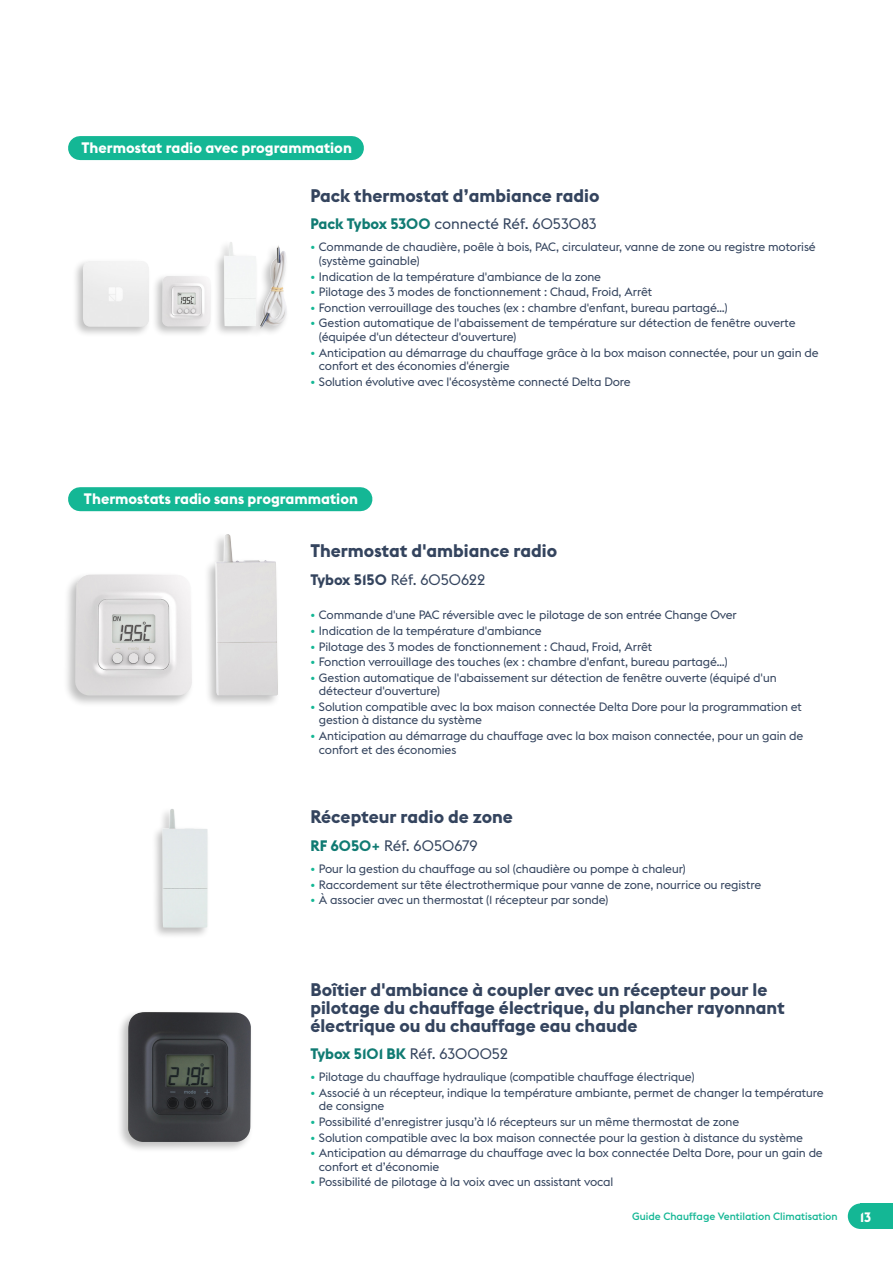
<style>
.page{position:relative;width:893px;height:1263px;background:#fff}
.page>*{position:absolute;margin:0;border:0;box-sizing:border-box;transform-origin:0 0}
.t1{font:700 18px/18px "Euclid Flex";color:#34445e}
.t2{font:15px "Euclid Flex";color:#34445e}
.t3{font:700 15px "Euclid Flex";color:#fff}
.t4{font:700 15px "Euclid Flex";color:#107b73}
.t5{font:700 13.5px "Euclid Flex";color:#fff}
.t6{font:12px/13.5px "Euclid Flex";letter-spacing:-.01em;color:#34445e}
.t7{font:500 10.5px "Euclid Flex";color:#14b795}
.s1{font-weight:700;color:#107b73}
.s2{font-weight:700;color:#14b795}
.s3{font-weight:700}
.s4{font-weight:400;color:#34445e}
</style>
<div class="page">
<div style="left:80px;top:136px;width:272px;height:24px;background:#14b795"></div>
<div style="left:71px;top:239px;width:219px;height:100px;background:#000;opacity:.25"></div>
<img style="left:224px;top:242px;width:63px;height:87px">
<div style="left:80px;top:487px;width:280px;height:24px;background:#14b795"></div>
<div style="left:63px;top:532px;width:218px;height:176px;background:#000;opacity:.25"></div>
<img style="left:75px;top:534px;width:203px;height:161px">
<div style="left:151px;top:806px;width:60px;height:133px;background:#000;opacity:.25"></div>
<img style="left:162px;top:809px;width:46px;height:119px">
<div style="left:116px;top:1009px;width:138px;height:144px;background:#000;opacity:.25"></div>
<img style="left:128px;top:1012px;width:123px;height:130px">
<div style="left:860px;top:1203px;width:33px;height:26px;background:#14b795"></div>
<div style="left:848px;top:1203px;width:25px;height:26px;background:#14b795;border-radius:50%"></div>
<p class="t3" style="left:82px;top:139px;width:272px">Thermostat radio avec programmation</p>
<h1 class="t1" style="left:310px;top:186px;width:291px">Pack thermostat d’ambiance radio</h1>
<p class="t2" style="left:310px;top:215px;width:288px"><span class="s1">Pack Tybox 5300</span> connecté Réf. 6053083</p>
<p class="t6" style="left:319px;top:240px;width:498px;text-indent:-9px"><span class="s2">•</span> Commande de chaudière, poêle à bois, PAC, circulateur, vanne de zone ou registre motorisé (système gainable)</p>
<p class="t6" style="left:310px;top:270px;width:292px"><span class="s2">•</span> Indication de la température d'ambiance de la zone</p>
<p class="t6" style="left:310px;top:285px;width:343px"><span class="s2">•</span> Pilotage des 3 modes de fonctionnement : Chaud, Froid, Arrêt</p>
<p class="t6" style="left:310px;top:301px;width:419px"><span class="s2">•</span> Fonction verrouillage des touches (ex : chambre d'enfant, bureau partagé…)</p>
<p class="t6" style="left:319px;top:316px;width:478px;text-indent:-9px"><span class="s2">•</span> Gestion automatique de l'abaissement de température sur détection de fenêtre ouverte (équipée d'un détecteur d'ouverture)</p>
<p class="t6" style="left:319px;top:346px;width:501px;text-indent:-9px"><span class="s2">•</span> Anticipation au démarrage du chauffage grâce à la box maison connectée, pour un gain de confort et des économies d'énergie</p>
<p class="t6" style="left:310px;top:375px;width:322px"><span class="s2">•</span> Solution évolutive avec l'écosystème connecté Delta Dore</p>
<p class="t3" style="left:84px;top:490px;width:276px">Thermostats radio sans programmation</p>
<h1 class="t1" style="left:310px;top:542px;width:248px">Thermostat d'ambiance radio</h1>
<p class="t2" style="left:310px;top:571px;width:176px"><span class="s3">Tybox 5150</span> Réf. 6050622</p>
<p class="t6" style="left:310px;top:608px;width:428px"><span class="s2">•</span> Commande d'une PAC réversible avec le pilotage de son entrée Change Over</p>
<p class="t6" style="left:310px;top:624px;width:233px"><span class="s2">•</span> Indication de la température d'ambiance</p>
<p class="t6" style="left:310px;top:640px;width:343px"><span class="s2">•</span> Pilotage des 3 modes de fonctionnement : Chaud, Froid, Arrêt</p>
<p class="t6" style="left:310px;top:655px;width:419px"><span class="s2">•</span> Fonction verrouillage des touches (ex : chambre d'enfant, bureau partagé…)</p>
<p class="t6" style="left:319px;top:671px;width:459px;text-indent:-9px"><span class="s2">•</span> Gestion automatique de l'abaissement sur détection de fenêtre ouverte (équipé d'un détecteur d'ouverture)</p>
<p class="t6" style="left:319px;top:700px;width:485px;text-indent:-9px"><span class="s2">•</span> Solution compatible avec la box maison connectée Delta Dore pour la programmation et gestion à distance du système</p>
<p class="t6" style="left:319px;top:729px;width:486px;text-indent:-9px"><span class="s2">•</span> Anticipation au démarrage du chauffage avec la box maison connectée, pour un gain de confort et des économies</p>
<h1 class="t1" style="left:310px;top:808px;width:204px">Récepteur radio de zone</h1>
<p class="t2" style="left:310px;top:837px;width:169px"><span class="s1">RF 6050+</span> Réf. 6050679</p>
<p class="t6" style="left:310px;top:862px;width:377px"><span class="s2">•</span> Pour la gestion du chauffage au sol (chaudière ou pompe à chaleur)</p>
<p class="t6" style="left:310px;top:878px;width:452px"><span class="s2">•</span> Raccordement sur tête électrothermique pour vanne de zone, nourrice ou registre</p>
<p class="t6" style="left:310px;top:893px;width:300px"><span class="s2">•</span> À associer avec un thermostat (1 récepteur par sonde)</p>
<h1 class="t1" style="left:310px;top:980px;width:476px">Boîtier d'ambiance à coupler avec un récepteur pour le pilotage du chauffage électrique, du plancher rayonnant électrique ou du chauffage eau chaude</h1>
<p class="t4" style="left:310px;top:1045px;width:199px">Tybox 5101 BK <span class="s4">Réf. 6300052</span></p>
<p class="t6" style="left:310px;top:1070px;width:386px"><span class="s2">•</span> Pilotage du chauffage hydraulique (compatible chauffage électrique)</p>
<p class="t6" style="left:319px;top:1086px;width:506px;text-indent:-9px"><span class="s2">•</span> Associé à un récepteur, indique la température ambiante, permet de changer la température de consigne</p>
<p class="t6" style="left:310px;top:1115px;width:430px"><span class="s2">•</span> Possibilité d’enregistrer jusqu’à 16 récepteurs sur un même thermostat de zone</p>
<p class="t6" style="left:310px;top:1131px;width:494px"><span class="s2">•</span> Solution compatible avec la box maison connectée pour la gestion à distance du système</p>
<p class="t6" style="left:319px;top:1146px;width:505px;text-indent:-9px"><span class="s2">•</span> Anticipation au démarrage du chauffage avec la box connectée Delta Dore, pour un gain de confort et d’économie</p>
<p class="t6" style="left:310px;top:1175px;width:304px"><span class="s2">•</span> Possibilité de pilotage à la voix avec un assistant vocal</p>
<p class="t7" style="left:632px;top:1211px;width:207px">Guide Chauffage Ventilation Climatisation</p>
<p class="t5" style="left:860px;top:1209px;width:13px">13</p>
</div>
